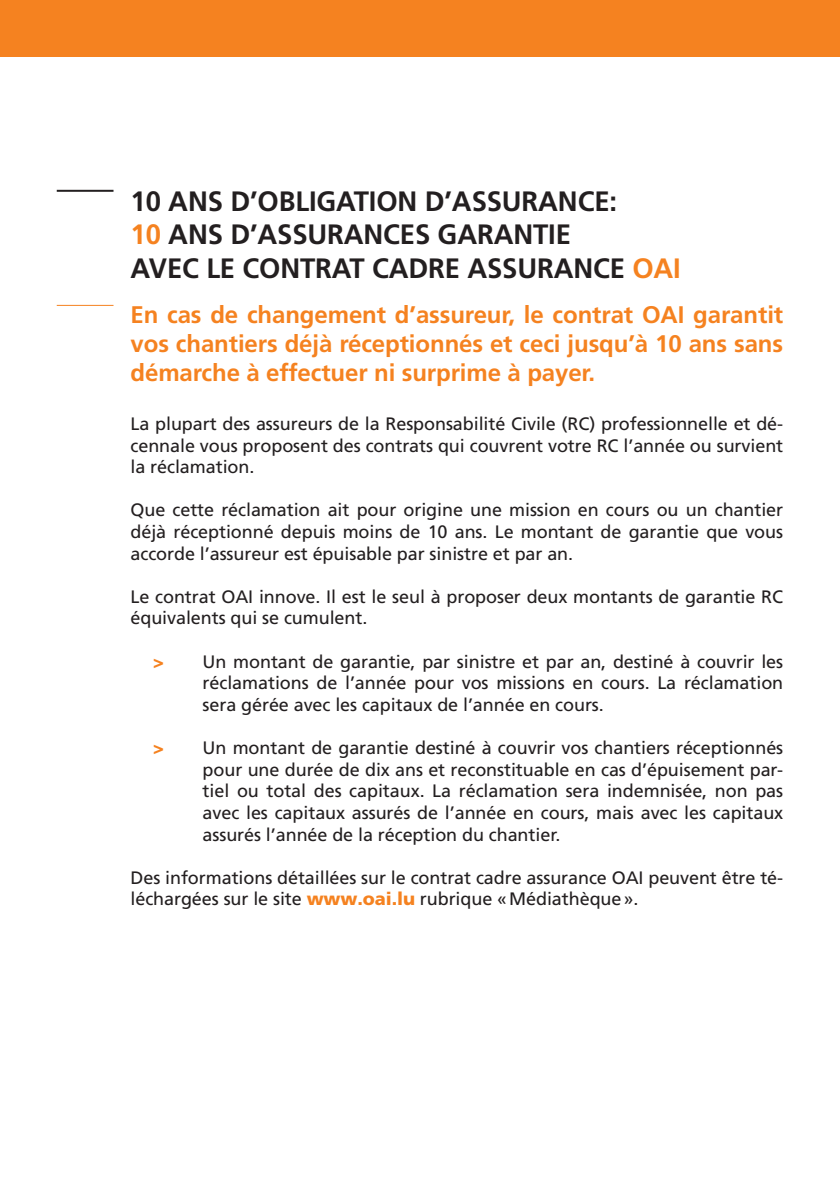
<style>
.page{position:relative;width:840px;height:1191px;background:#fff}
.page>*{position:absolute;margin:0;border:0;box-sizing:border-box;transform-origin:0 0}
.t1{font:700 28px/33.6px "Frutiger";letter-spacing:-.005em;color:#231f20}
.t2{font:700 24px/28.8px "Frutiger LT Std";letter-spacing:-.005em;color:#f58220;text-align:justify}
.t3{font:18px/21.6px "Frutiger";letter-spacing:-.005em;color:#231f20;text-align:justify}
.t4{font:18px/21.6px "Frutiger LT Std";letter-spacing:-.005em;color:#231f20}
.s1{color:#f58220}
.s2{font-family:"Frutiger LT Std";font-weight:900;color:#f58220}
.s3{font-weight:900;color:#f58220}
</style>
<div class="page">
<hr style="left:57px;top:190px;width:56px;height:2px;background:#231f20">
<div style="left:0;top:0;width:839px;height:57px;background:#f58220"></div>
<hr style="left:57px;top:305px;width:56px;height:1px;background:#f58220">
<h1 class="t1" style="left:130px;top:184px;width:551px">10 ANS D’OBLIGATION D’ASSURANCE:<br><span class="s1">10</span> ANS D’ASSURANCES GARANTIE<br>AVEC LE CONTRAT CADRE ASSURANCE <span class="s1">OAI</span></h1>
<h2 class="t2" style="left:130px;top:300px;width:653px">En cas de changement d’assureur, le contrat OAI garantit vos chantiers déjà réceptionnés et ceci jusqu’à 10 ans sans démarche à effectuer ni surprime à payer.</h2>
<p class="t3" style="left:130px;top:413px;width:653px">La plupart des assureurs de la Responsabilité Civile (RC) professionnelle et dé&shy;cennale vous proposent des contrats qui couvrent votre RC l’année ou survient la réclamation.</p>
<p class="t3" style="left:130px;top:499px;width:653px">Que cette réclamation ait pour origine une mission en cours ou un chantier déjà réceptionné depuis moins de 10 ans. Le montant de garantie que vous accorde l’assureur est épuisable par sinistre et par an.</p>
<p class="t3" style="left:130px;top:586px;width:653px">Le contrat OAI innove. Il est le seul à proposer deux montants de garantie RC équivalents qui se cumulent.</p>
<p class="t3" style="left:202px;top:650px;width:581px;text-indent:-49px"><span class="s2">&gt;</span> Un montant de garantie, par sinistre et par an, destiné à couvrir les réclamations de l’année pour vos missions en cours. La réclamation sera gérée avec les capitaux de l’année en cours.</p>
<p class="t3" style="left:202px;top:737px;width:582px;text-indent:-49px"><span class="s2">&gt;</span> Un montant de garantie destiné à couvrir vos chantiers réceptionnés pour une durée de dix ans et reconstituable en cas d’épuisement par&shy;tiel ou total des capitaux. La réclamation sera indemnisée, non pas avec les capitaux assurés de l’année en cours, mais avec les capitaux assurés l’année de la réception du chantier.</p>
<p class="t4" style="left:130px;top:866px;width:653px">Des informations détaillées sur le contrat cadre assurance OAI peuvent être té&shy;léchargées sur le site <span class="s3">www.oai.lu</span> rubrique « Médiathèque ».</p>
</div>
